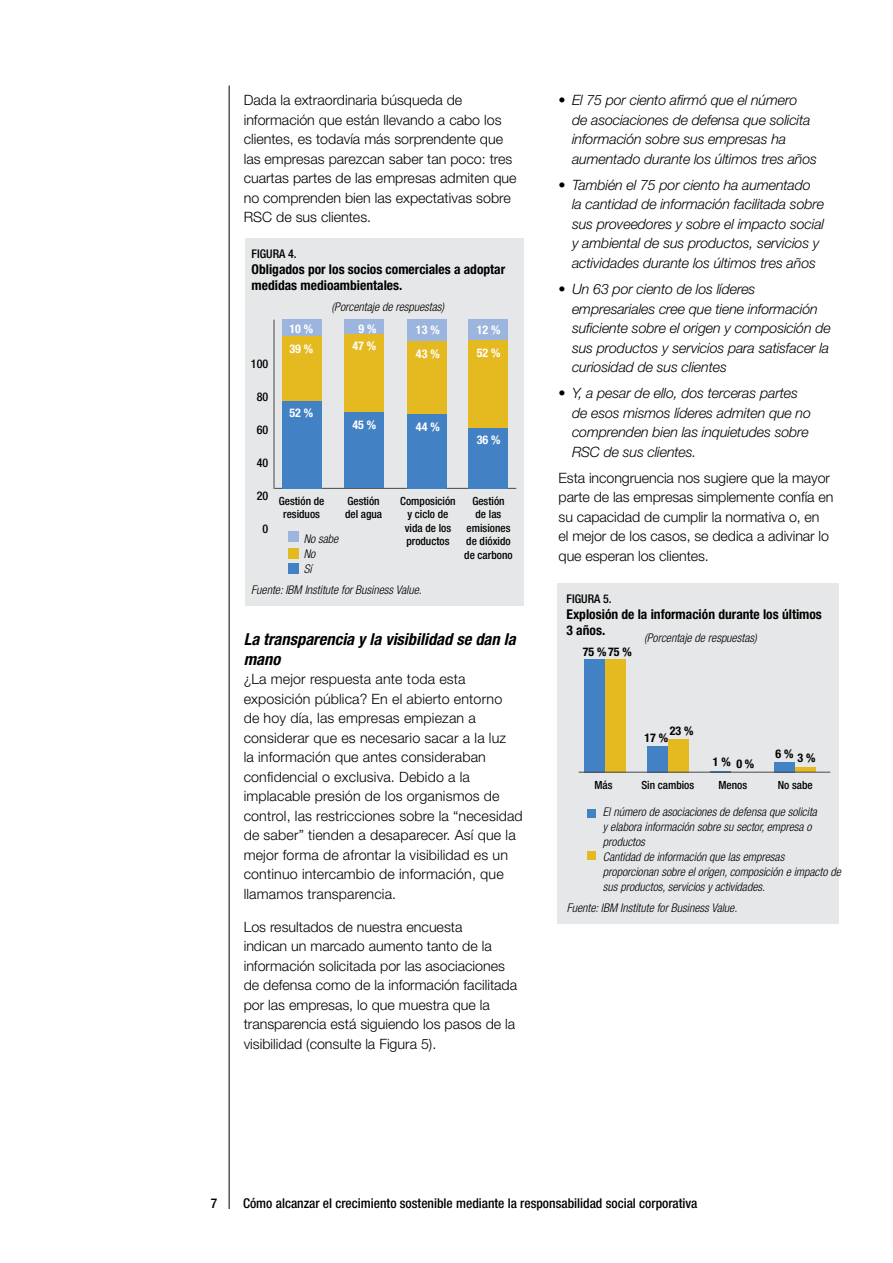
<style>
.page{position:relative;width:893px;height:1263px;background:#fff}
.page>*{position:absolute;margin:0;border:0;box-sizing:border-box;transform-origin:0 0}
.t1{font:italic 700 condensed 16.5px/19.8px "Helvetica Neue LT Std";color:#000}
.t2{font:300 14.25px/19.5px "Helvetica Neue LT Std";color:#000}
.t3{font:italic 300 14.25px/19.5px "Helvetica Neue LT Std";letter-spacing:-.01em;color:#000}
.t4{font:700 condensed 13.5px/16.2px "Helvetica Neue LT Std";color:#000}
.t5{font:500 condensed 13.5px "Helvetica Neue LT Std";color:#000}
.t6{font:italic 300 condensed 12px/15px "Helvetica Neue LT Std";color:#000}
.t7{font:700 condensed 12px/23.7px "Helvetica Neue LT Std";color:#fff}
.t8{font:500 condensed 12px "Helvetica Neue LT Std";color:#000}
.t9{font:700 condensed 12px "Helvetica Neue LT Std";color:#000}
.t10{font:500 condensed 11.25px/13.5px "Helvetica Neue LT Std";color:#000;text-align:center}
</style>
<div class="page">
<hr style="left:229px;top:86px;width:1px;height:1123px;background:#000">
<div style="left:245px;top:238px;width:279px;height:368px;background:#e6e7e8"></div>
<hr style="left:275px;top:488px;width:241px;height:1px;background:#474749">
<div style="left:289px;top:548px;width:10px;height:10px;background:#e5ba21"></div>
<div style="left:289px;top:563px;width:10px;height:11px;background:#4281c3"></div>
<div style="left:289px;top:532px;width:10px;height:10px;background:#9cb5de"></div>
<div style="left:468px;top:319px;width:39px;height:20px;background:#9cb5de"></div>
<div style="left:468px;top:340px;width:39px;height:87px;background:#e5ba21"></div>
<div style="left:468px;top:428px;width:39px;height:60px;background:#4281c3"></div>
<div style="left:282px;top:319px;width:39px;height:17px;background:#9cb5de"></div>
<div style="left:282px;top:336px;width:39px;height:64px;background:#e5ba21"></div>
<div style="left:282px;top:401px;width:39px;height:87px;background:#4281c3"></div>
<div style="left:344px;top:319px;width:40px;height:15px;background:#9cb5de"></div>
<div style="left:344px;top:334px;width:40px;height:78px;background:#e5ba21"></div>
<div style="left:344px;top:412px;width:40px;height:76px;background:#4281c3"></div>
<div style="left:407px;top:319px;width:39px;height:22px;background:#9cb5de"></div>
<div style="left:407px;top:341px;width:39px;height:73px;background:#e5ba21"></div>
<div style="left:407px;top:414px;width:39px;height:74px;background:#4281c3"></div>
<hr style="left:274px;top:320px;width:1px;height:169px;background:#474749">
<div style="left:558px;top:583px;width:281px;height:341px;background:#e6e7e8"></div>
<div style="left:605px;top:659px;width:21px;height:113px;background:#e5ba21"></div>
<div style="left:584px;top:659px;width:20px;height:113px;background:#4281c3"></div>
<div style="left:774px;top:762px;width:21px;height:10px;background:#4281c3"></div>
<svg style="left:710px;top:771px;width:21px;height:1px"></svg>
<div style="left:647px;top:746px;width:21px;height:26px;background:#4281c3"></div>
<div style="left:795px;top:767px;width:21px;height:5px;background:#e5ba21"></div>
<div style="left:668px;top:738px;width:21px;height:34px;background:#e5ba21"></div>
<hr style="left:579px;top:772px;width:251px;height:1px;background:#474749">
<div style="left:587px;top:809px;width:9px;height:9px;background:#4281c3"></div>
<div style="left:587px;top:851px;width:9px;height:9px;background:#e5ba21"></div>
<p class="t2" style="left:244px;top:90px;width:274px">Dada la extraordinaria búsqueda de información que están llevando a cabo los clientes, es todavía más sorprendente que las empresas parezcan saber tan poco: tres cuartas partes de las empresas admiten que no comprenden bien las expectativas sobre RSC de sus clientes.</p>
<p class="t8" style="left:252px;top:247px;width:47px">FIGURA 4.</p>
<p class="t4" style="left:252px;top:261px;width:255px">Obligados por los socios comerciales a adoptar medidas medioambientales.</p>
<p class="t7" style="left:477px;top:317px;width:25px">12 %<br>52 %</p>
<p class="t6" style="left:332px;top:299px;width:114px">(Porcentaje de respuestas)</p>
<p class="t7" style="left:352px;top:319px;width:25px;line-height:17.7px;text-align:center">9 %<br>47 %</p>
<p class="t7" style="left:289px;top:319px;width:25px;line-height:19.4px">10 %<br>39 %</p>
<p class="t7" style="left:416px;top:318px;width:25px">13 %<br>43 %</p>
<p class="t8" style="left:251px;top:356px;width:19px">100</p>
<p class="t8" style="left:257px;top:389px;width:13px">80</p>
<p class="t8" style="left:257px;top:422px;width:13px">60</p>
<p class="t8" style="left:257px;top:455px;width:13px">40</p>
<p class="t8" style="left:257px;top:488px;width:13px">20</p>
<p class="t8" style="left:262px;top:521px;width:7px">0</p>
<p class="t7" style="left:289px;top:401px;width:25px">52 %</p>
<p class="t7" style="left:352px;top:413px;width:25px">45 %</p>
<p class="t7" style="left:416px;top:415px;width:25px">44 %</p>
<p class="t7" style="left:477px;top:427px;width:25px">36 %</p>
<p class="t10" style="left:279px;top:494px;width:47px">Gestión de residuos</p>
<p class="t10" style="left:345px;top:494px;width:39px;text-align:left">Gestión del agua</p>
<p class="t10" style="left:400px;top:494px;width:57px">Composición y ciclo de vida de los productos</p>
<p class="t10" style="left:464px;top:494px;width:50px">Gestión<br>de las emisiones de dióxido de carbono</p>
<p class="t6" style="left:304px;top:531px;width:36px">No sabe<br>No<br>Sí</p>
<p class="t6" style="left:251px;top:582px;width:172px">Fuente: IBM Institute for Business Value.</p>
<p class="t1" style="left:244px;top:629px;width:273px">La transparencia y la visibilidad se dan la mano</p>
<p class="t2" style="left:244px;top:669px;width:281px">¿La mejor respuesta ante toda esta exposición pública? En el abierto entorno<br>de hoy día, las empresas empiezan a considerar que es necesario sacar a la luz<br>la información que antes consideraban confidencial o exclusiva. Debido a la implacable presión de los organismos de control, las restricciones sobre la “necesidad de saber” tienden a desaparecer. Así que la mejor forma de afrontar la visibilidad es un continuo intercambio de información, que llamamos transparencia.</p>
<p class="t2" style="left:244px;top:916px;width:275px">Los resultados de nuestra encuesta<br>indican un marcado aumento tanto de la información solicitada por las asociaciones de defensa como de la información facilitada por las empresas, lo que muestra que la transparencia está siguiendo los pasos de la visibilidad (consulte la Figura 5).</p>
<p class="t3" style="left:572px;top:90px;width:247px;text-indent:-13px">• El 75 por ciento afirmó que el número<br>de asociaciones de defensa que solicita información sobre sus empresas ha aumentado durante los últimos tres años</p>
<p class="t3" style="left:572px;top:175px;width:254px;text-indent:-13px">• También el 75 por ciento ha aumentado la cantidad de información facilitada sobre sus proveedores y sobre el impacto social y ambiental de sus productos, servicios y actividades durante los últimos tres años</p>
<p class="t3" style="left:572px;top:279px;width:260px;text-indent:-13px">• Un 63 por ciento de los líderes empresariales cree que tiene información suficiente sobre el origen y composición de sus productos y servicios para satisfacer la curiosidad de sus clientes</p>
<p class="t3" style="left:572px;top:383px;width:240px;text-indent:-13px">• Y, a pesar de ello, dos terceras partes de esos mismos líderes admiten que no comprenden bien las inquietudes sobre RSC de sus clientes.</p>
<p class="t2" style="left:559px;top:468px;width:276px">Esta incongruencia nos sugiere que la mayor parte de las empresas simplemente confía en su capacidad de cumplir la normativa o, en<br>el mejor de los casos, se dedica a adivinar lo que esperan los clientes.</p>
<p class="t8" style="left:567px;top:591px;width:47px">FIGURA 5.</p>
<p class="t4" style="left:567px;top:606px;width:257px">Explosión de la información durante los últimos<br>3 años.</p>
<p class="t6" style="left:644px;top:630px;width:114px">(Porcentaje de respuestas)</p>
<p class="t9" style="left:583px;top:644px;width:51px">75 %75 %</p>
<p class="t9" style="left:670px;top:723px;width:25px">23 %</p>
<p class="t9" style="left:644px;top:731px;width:25px">17 %</p>
<p class="t10" style="left:594px;top:778px;width:20px">Más</p>
<p class="t10" style="left:641px;top:778px;width:54px">Sin cambios</p>
<p class="t9" style="left:713px;top:754px;width:19px">1 %</p>
<p class="t9" style="left:736px;top:757px;width:19px">0 %</p>
<p class="t9" style="left:775px;top:746px;width:19px">6 %</p>
<p class="t9" style="left:797px;top:751px;width:19px">3 %</p>
<p class="t10" style="left:718px;top:778px;width:30px">Menos</p>
<p class="t10" style="left:778px;top:778px;width:36px">No sabe</p>
<p class="t6" style="left:603px;top:805px;width:239px">El número de asociaciones de defensa que solicita<br>y elabora información sobre su sector, empresa o productos<br>Cantidad de información que las empresas proporcionan sobre el origen, composición e impacto de sus productos, servicios y actividades.</p>
<p class="t6" style="left:567px;top:901px;width:172px">Fuente: IBM Institute for Business Value.</p>
<p class="t5" style="left:211px;top:1195px;width:8px">7</p>
<p class="t5" style="left:243px;top:1195px;width:456px">Cómo alcanzar el crecimiento sostenible mediante la responsabilidad social corporativa</p>
</div>
